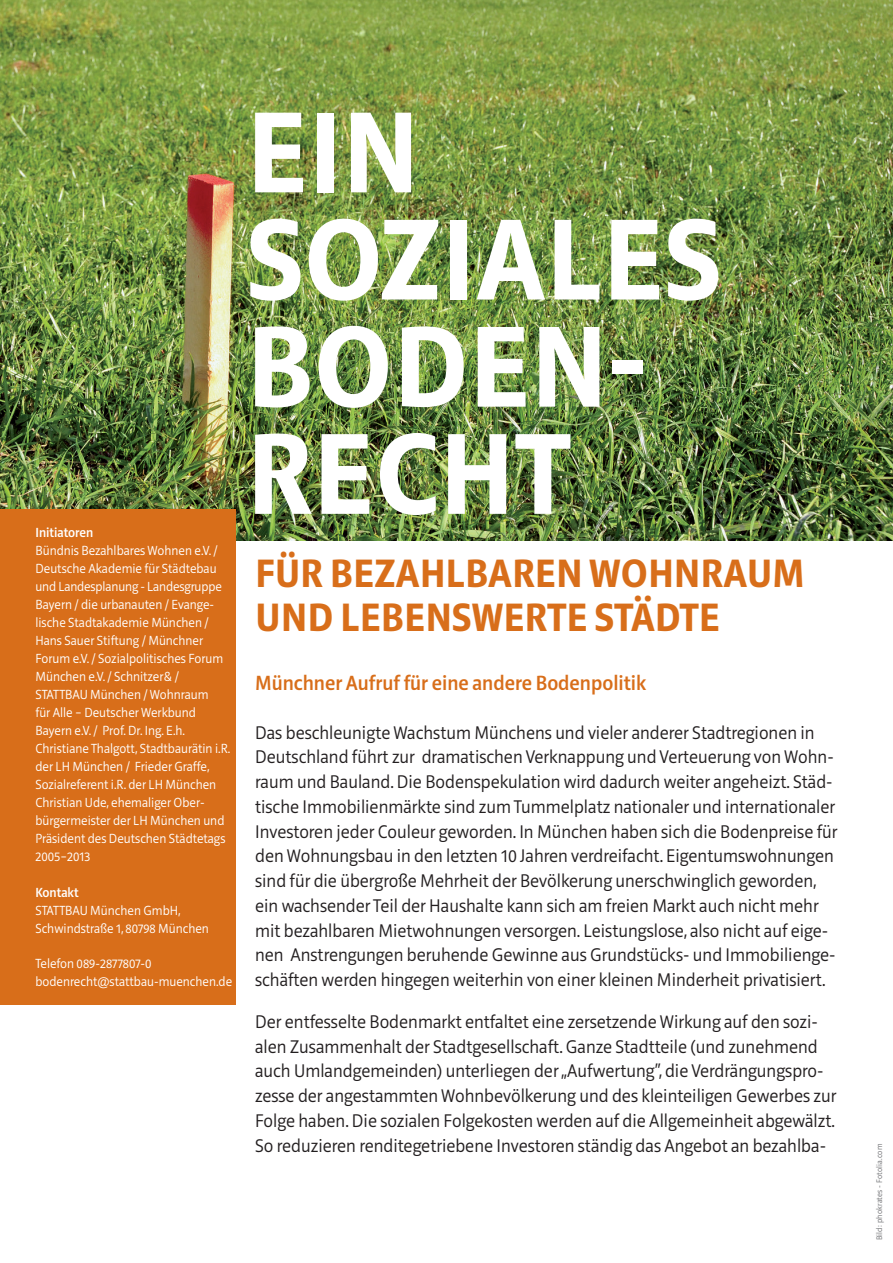
<style>
.page{position:relative;width:893px;height:1263px;background:#fff}
.page>*{position:absolute;margin:0;border:0;box-sizing:border-box;transform-origin:0 0}
.t1{font:700 117.9px/107.1px "Riga";letter-spacing:.01em;color:#fff}
.t2{font:700 40.5px/43.5px "Riga";letter-spacing:.01em;color:#d86e1a}
.t3{font:500 21px "Riga";color:#d86e1a}
.t4{font:300 18.75px/24.8px "Riga";color:#231f20}
.t5{font:300 13.5px/18px "Riga";color:#fff}
.t6{font:500 13.5px "Riga";color:#fff}
.t7{font:300 8.25px "Riga";letter-spacing:.02em;color:#6f7073}
</style>
<div class="page">
<img style="left:0;top:0;width:893px;height:540px">
<div style="left:0;top:509px;width:235px;height:495px;background:#d86e1a"></div>
<p class="t6" style="left:35px;top:525px;width:59px">Initiatoren</p>
<p class="t5" style="left:35px;top:542px;width:197px">Bündnis Bezahlbares Wohnen e.V. /<br>Deutsche Akademie für Städtebau und Landesplanung - Landesgruppe<br>Bayern / die urbanauten / Evange&shy;lische Stadtakademie München /<br>Hans Sauer Stiftung / Münchner<br>Forum e.V. / Sozialpolitisches Forum<br>München e.V. / Schnitzer&amp; /<br>STATTBAU München / Wohnraum<br>für Alle – Deutscher Werkbund<br>Bayern e.V. / Prof. Dr. Ing. E.h.<br>Christiane Thalgott, Stadtbaurätin i.R. der LH München / Frieder Graffe,<br>Sozialreferent i.R. der LH München<br>Christian Ude, ehemaliger Ober&shy;bürgermeister der LH München und<br>Präsident des Deutschen Städtetags<br>2005–2013</p>
<p class="t6" style="left:35px;top:885px;width:45px">Kontakt</p>
<p class="t5" style="left:35px;top:901px;width:175px">STATTBAU München GmbH,<br>Schwindstraße 1, 80798 München</p>
<p class="t5" style="left:35px;top:954px;width:198px">Telefon 089-2877807-0 bodenrecht@stattbau-muenchen.de</p>
<h1 class="t1" style="left:247px;top:103px;width:476px">EIN<br>SOZIALES<br>BODEN-<br>RECHT</h1>
<h2 class="t2" style="left:256px;top:553px;width:551px">FÜR BEZAHLBAREN WOHNRAUM<br>UND LEBENSWERTE STÄDTE</h2>
<p class="t3" style="left:255px;top:671px;width:393px">Münchner Aufruf für eine andere Bodenpolitik</p>
<p class="t4" style="left:255px;top:720px;width:584px">Das beschleunigte Wachstum Münchens und vieler anderer Stadtregionen in Deutschland führt zur dramatischen Verknappung und Verteuerung von Wohn&shy;raum und Bauland. Die Bodenspekulation wird dadurch weiter angeheizt. Städ&shy;tische Immobilienmärkte sind zum Tummelplatz nationaler und internationaler Investoren jeder Couleur geworden. In München haben sich die Bodenpreise für den Wohnungsbau in den letzten 10 Jahren verdreifacht. Eigentumswohnungen sind für die übergroße Mehrheit der Bevölkerung unerschwinglich geworden, ein wachsender Teil der Haushalte kann sich am freien Markt auch nicht mehr mit bezahlbaren Mietwohnungen versorgen. Leistungslose, also nicht auf eige&shy;nen Anstrengungen beruhende Gewinne aus Grundstücks- und Immobilienge&shy;schäften werden hingegen weiterhin von einer kleinen Minderheit privatisiert.</p>
<p class="t4" style="left:255px;top:1010px;width:583px">Der entfesselte Bodenmarkt entfaltet eine zersetzende Wirkung auf den sozi&shy;alen Zusammenhalt der Stadtgesellschaft. Ganze Stadtteile (und zunehmend auch Umlandgemeinden) unterliegen der „Aufwertung“, die Verdrängungspro&shy;zesse der angestammten Wohnbevölkerung und des kleinteiligen Gewerbes zur Folge haben. Die sozialen Folgekosten werden auf die Allgemeinheit abgewälzt.<br>So reduzieren renditegetriebene Investoren ständig das Angebot an bezahlba-</p>
<p class="t7" style="left:875px;top:1240px;width:98px;rotate:-90deg">Bild: phokrates - Fotolia.com</p>
</div>
